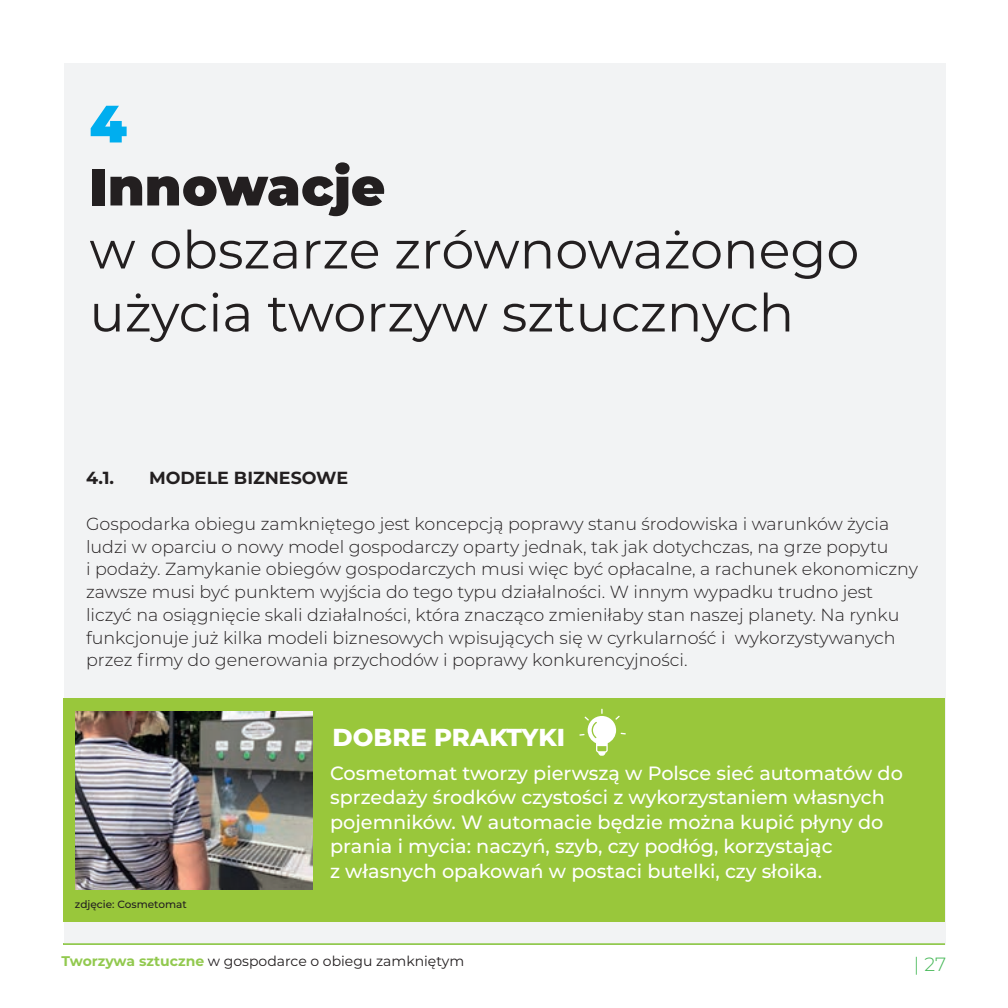
<style>
.page{position:relative;width:1008px;height:1008px;background:#fff}
.page>*{position:absolute;margin:0;border:0;box-sizing:border-box;transform-origin:0 0}
.t1{font:52.5px/63px "Montserrat";color:#231f20}
.t2{font:900 52.5px "Montserrat";color:#231f20}
.t3{font:900 52.5px "Montserrat";color:#00aeef}
.t4{font:800 24.5px "Montserrat";color:#fff}
.t5{font:500 19.25px/24.5px "Montserrat";color:#fff}
.t6{font:300 19.07px "Montserrat";color:#47b858}
.t7{font:300 17.5px/22.8px "Montserrat";color:#231f20}
.t8{font:700 17.5px "Montserrat";color:#231f20}
.t9{font:14px "Montserrat";color:#231f20}
.t10{font:500 10.5px "Montserrat";color:#231f20}
.s1{font-weight:700;color:#92c94f}
</style>
<div class="page">
<div style="left:64px;top:63px;width:882px;height:882px;background:#f2f3f4"></div>
<div style="left:63px;top:699px;width:882px;height:223px;background:#99c73b"></div>
<img style="left:76px;top:712px;width:236px;height:177px">
<svg style="left:579px;top:709px;width:47px;height:47px"></svg>
<hr style="left:63px;top:943px;width:882px;height:2px;background:#92c94f">
<h1 class="t3" style="left:89px;top:84px;width:39px">4</h1>
<h1 class="t2" style="left:89px;top:147px;width:297px">Innowacje</h1>
<h1 class="t1" style="left:89px;top:217px;width:771px">w obszarze zrównoważonego użycia tworzyw sztucznych</h1>
<p class="t8" style="left:86px;top:466px;width:30px">4.1.</p>
<p class="t8" style="left:149px;top:466px;width:201px">MODELE BIZNESOWE</p>
<p class="t7" style="left:86px;top:512px;width:834px">Gospodarka obiegu zamkniętego jest koncepcją poprawy stanu środowiska i warunków życia ludzi w oparciu o nowy model gospodarczy oparty jednak, tak jak dotychczas, na grze popytu<br>i podaży. Zamykanie obiegów gospodarczych musi więc być opłacalne, a rachunek ekonomiczny zawsze musi być punktem wyjścia do tego typu działalności. W innym wypadku trudno jest liczyć na osiągnięcie skali działalności, która znacząco zmieniłaby stan naszej planety. Na rynku funkcjonuje już kilka modeli biznesowych wpisujących się w cyrkularność i wykorzystywanych przez firmy do generowania przychodów i poprawy konkurencyjności.</p>
<h2 class="t4" style="left:333px;top:719px;width:234px">DOBRE PRAKTYKI</h2>
<p class="t10" style="left:75px;top:897px;width:113px">zdjęcie: Cosmetomat</p>
<p class="t5" style="left:330px;top:760px;width:574px">Cosmetomat tworzy pierwszą w Polsce sieć automatów do sprzedaży środków czystości z wykorzystaniem własnych pojemników. W automacie będzie można kupić płyny do prania i mycia: naczyń, szyb, czy podłóg, korzystając<br>z własnych opakowań w postaci butelki, czy słoika.</p>
<p class="t9" style="left:62px;top:952px;width:404px"><span class="s1">Tworzywa sztuczne</span> w gospodarce o obiegu zamkniętym</p>
<p class="t6" style="left:914px;top:952px;width:34px">| 27</p>
</div>
